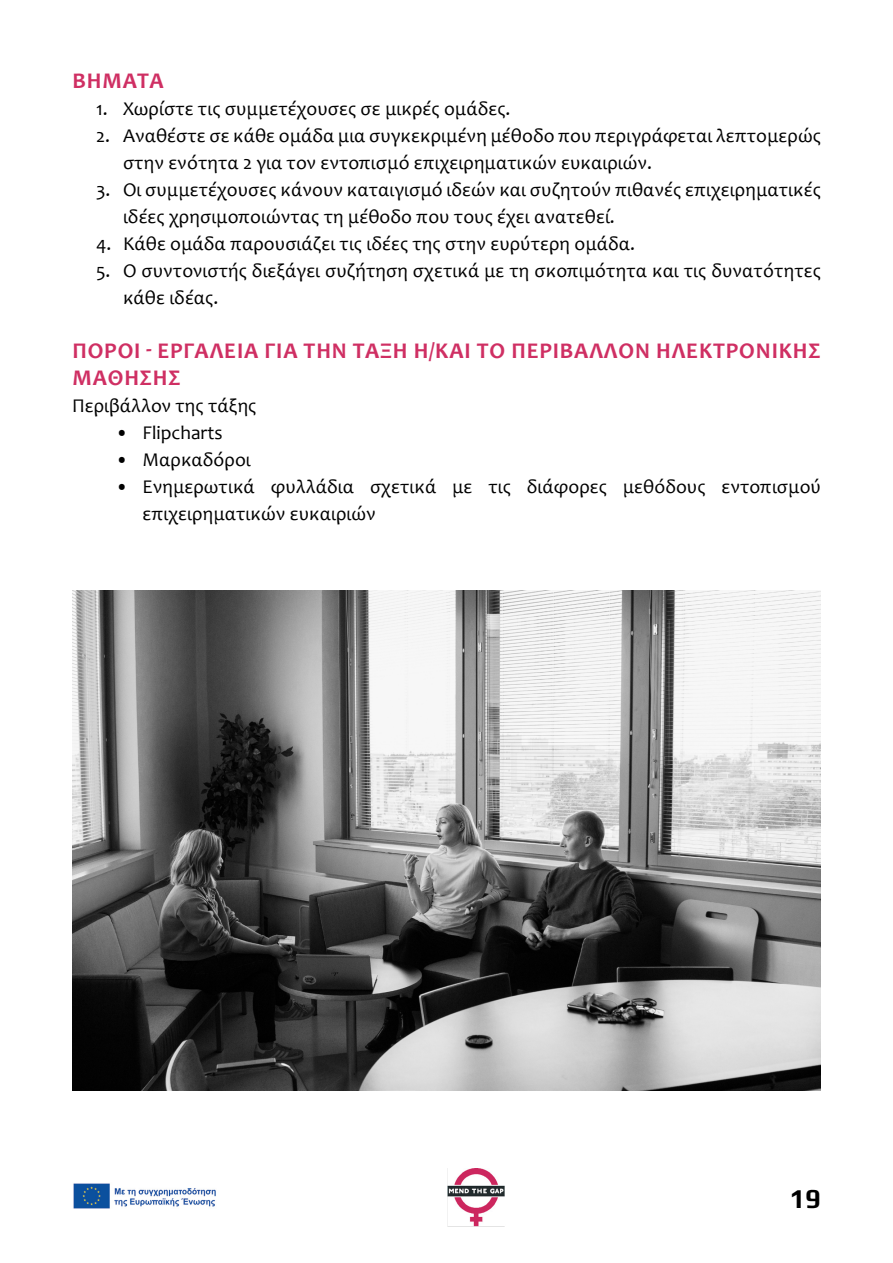
<style>
.page{position:relative;width:893px;height:1263px;background:#fff}
.page>*{position:absolute;margin:0;border:0;box-sizing:border-box;transform-origin:0 0}
.t1{font:700 27px "Play";color:#000}
.t2{font:700 22.5px/27px "Candara";letter-spacing:.04em;color:#cf2f63}
.t3{font:19.5px/27px "Candara";color:#000}
</style>
<div class="page">
<img style="left:73px;top:1183px;width:143px;height:26px">
<img style="left:447px;top:1169px;width:58px;height:58px">
<img style="left:72px;top:591px;width:749px;height:499px">
<p class="t2" style="left:72px;top:67px;width:93px">ΒΉΜΑΤΑ</p>
<p class="t3" style="left:96px;top:96px;width:416px">1. Χωρίστε τις συμμετέχουσες σε μικρές ομάδες.</p>
<p class="t3" style="left:123px;top:123px;width:699px;text-indent:-27px">2. Αναθέστε σε κάθε ομάδα μια συγκεκριμένη μέθοδο που περιγράφεται λεπτομερώς στην ενότητα 2 για τον εντοπισμό επιχειρηματικών ευκαιριών.</p>
<p class="t3" style="left:123px;top:177px;width:699px;text-indent:-27px">3. Οι συμμετέχουσες κάνουν καταιγισμό ιδεών και συζητούν πιθανές επιχειρηματικές ιδέες χρησιμοποιώντας τη μέθοδο που τους έχει ανατεθεί.</p>
<p class="t3" style="left:96px;top:231px;width:540px">4. Κάθε ομάδα παρουσιάζει τις ιδέες της στην ευρύτερη ομάδα.</p>
<p class="t3" style="left:123px;top:258px;width:699px;text-indent:-27px">5. Ο συντονιστής διεξάγει συζήτηση σχετικά με τη σκοπιμότητα και τις δυνατότητες κάθε ιδέας.</p>
<p class="t2" style="left:72px;top:337px;width:750px">ΠΌΡΟΙ - ΕΡΓΑΛΕΊΑ ΓΙΑ ΤΗΝ ΤΆΞΗ Ή/ΚΑΙ ΤΟ ΠΕΡΙΒΆΛΛΟΝ ΗΛΕΚΤΡΟΝΙΚΉΣ<br>ΜΆΘΗΣΗΣ</p>
<p class="t3" style="left:72px;top:393px;width:186px">Περιβάλλον της τάξης</p>
<p class="t3" style="left:116px;top:420px;width:109px">• Flipcharts</p>
<p class="t3" style="left:116px;top:447px;width:137px">• Μαρκαδόροι</p>
<p class="t3" style="left:143px;top:474px;width:680px;text-indent:-27px">• Ενημερωτικά φυλλάδια σχετικά με τις διάφορες μεθόδους εντοπισμού επιχειρηματικών ευκαιριών</p>
<h1 class="t1" style="left:790px;top:1179px;width:33px">19</h1>
</div>
